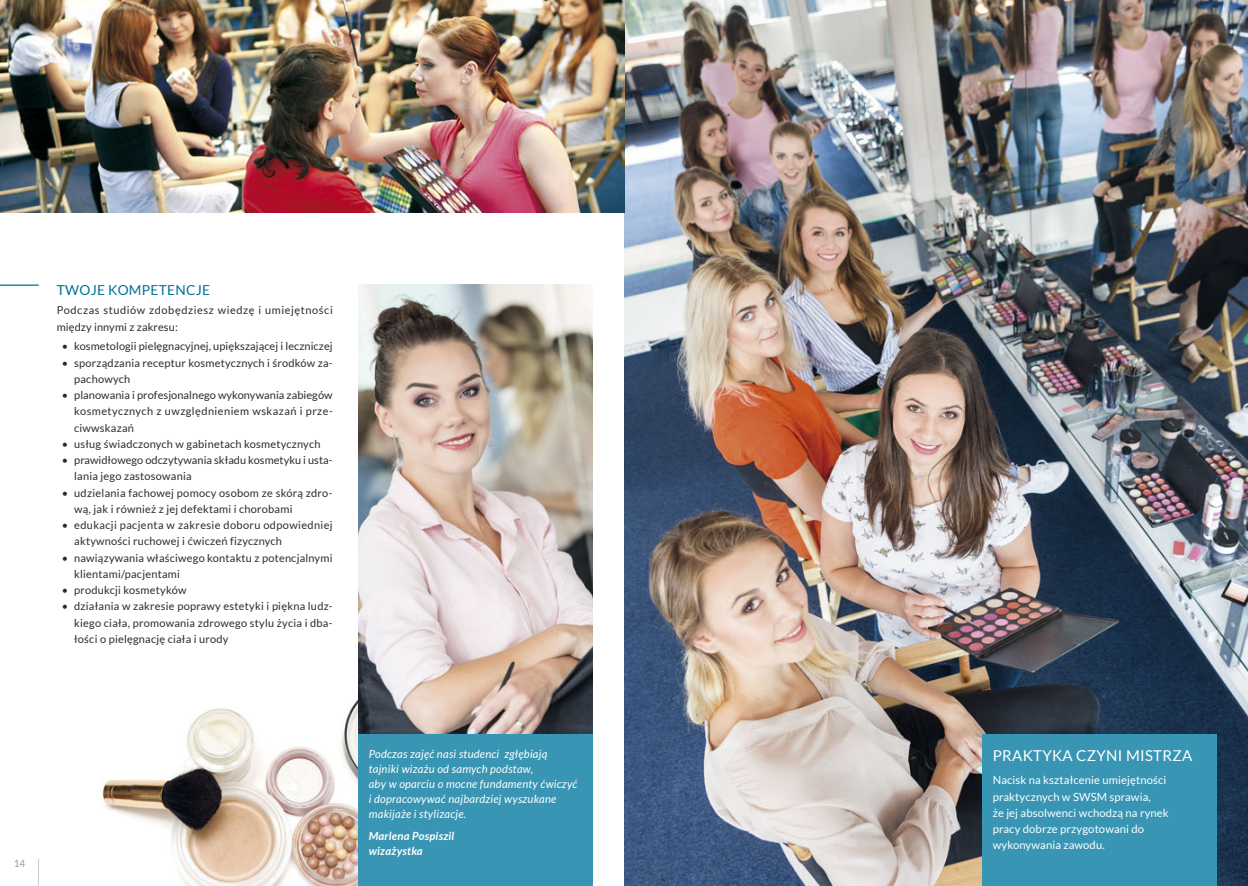
<style>
.page{position:relative;width:1248px;height:886px;background:#fff}
.page>*{position:absolute;margin:0;border:0;box-sizing:border-box;transform-origin:0 0}
.apla_TYTUŁ{font:15px "Lato";letter-spacing:.02em;color:#fff}
.nagłowek_akapitu{font:13.75px "Lato";letter-spacing:.02em;color:#007194}
.opinie{font:italic 11.25px/15px "Lato";letter-spacing:.02em;color:#fff}
.apla{font:11.25px/16.2px "Lato";letter-spacing:.01em;color:#fff}
.opinie_podpis{font:italic 700 11.25px/15px "Lato";letter-spacing:.02em;color:#fff}
.tekst_podstawowy_pun{font:11px/16.2px "Lato";letter-spacing:.02em;color:#2c2c2d}
.tekst_podstawowy{font:11px/16.2px "Lato";letter-spacing:.055em;color:#2c2c2d}
.t1{font:10px "Lato";color:#999a9c}
</style>
<div class="page">
<svg style="left:38px;top:859px;width:1px;height:27px"></svg>
<img style="left:624px;top:0;width:623px;height:886px">
<div style="left:981px;top:735px;width:234px;height:151px;background:#3895b3"></div>
<img style="left:102px;top:699px;width:256px;height:187px">
<img style="left:358px;top:284px;width:234px;height:451px">
<div style="left:358px;top:735px;width:234px;height:151px;background:#3895b3"></div>
<img style="left:0;top:0;width:624px;height:213px">
<hr style="left:0;top:284px;width:39px;height:2px;background:#007194">
<p class="nagłowek_akapitu" style="left:57px;top:282px;width:155px">TWOJE KOMPETENCJE</p>
<p class="tekst_podstawowy" style="left:57px;top:302px;width:277px">Podczas studiów zdobędziesz wiedzę i umiejętności między innymi z zakresu:</p>
<p class="tekst_podstawowy_pun" style="left:62px;top:338px;width:272px">• kosmetologii pielęgnacyjnej, upiększającej i leczniczej</p>
<p class="tekst_podstawowy_pun" style="left:74px;top:354px;width:260px;text-indent:-12px">• sporządzania receptur kosmetycznych i środków za&shy;pachowych</p>
<p class="tekst_podstawowy_pun" style="left:74px;top:387px;width:260px;text-align:justify;text-indent:-12px">• planowania i profesjonalnego wykonywania zabiegów kosmetycznych z uwzględnieniem wskazań i prze&shy;ciwwskazań</p>
<p class="tekst_podstawowy_pun" style="left:62px;top:436px;width:260px">• usług świadczonych w gabinetach kosmetycznych</p>
<p class="tekst_podstawowy_pun" style="left:74px;top:452px;width:260px;text-indent:-12px">• prawidłowego odczytywania składu kosmetyku i usta&shy;lania jego zastosowania</p>
<p class="tekst_podstawowy_pun" style="left:74px;top:484px;width:260px;text-indent:-12px">• udzielania fachowej pomocy osobom ze skórą zdro&shy;wą, jak i również z jej defektami i chorobami</p>
<p class="tekst_podstawowy_pun" style="left:74px;top:517px;width:260px;text-indent:-12px">• edukacji pacjenta w zakresie doboru odpowiedniej aktywności ruchowej i ćwiczeń fizycznych</p>
<p class="tekst_podstawowy_pun" style="left:74px;top:549px;width:260px;text-indent:-12px">• nawiązywania właściwego kontaktu z potencjalnymi klientami/pacjentami</p>
<p class="tekst_podstawowy_pun" style="left:62px;top:582px;width:126px">• produkcji kosmetyków</p>
<p class="tekst_podstawowy_pun" style="left:74px;top:598px;width:260px;text-align:justify;text-indent:-12px">• działania w zakresie poprawy estetyki i piękna ludz&shy;kiego ciała, promowania zdrowego stylu życia i dba&shy;łości o pielęgnację ciała i urody</p>
<p class="t1" style="left:14px;top:858px;width:13px">14</p>
<p class="opinie" style="left:369px;top:747px;width:210px">Podczas zajęć nasi studenci zgłębiają tajniki wizażu od samych podstaw,<br>aby w oparciu o mocne fundamenty ćwiczyć i dopracowywać najbardziej wyszukane makijaże i stylizacje.</p>
<p class="opinie_podpis" style="left:369px;top:829px;width:87px">Marlena Pospiszil wizażystka</p>
<p class="apla_TYTUŁ" style="left:992px;top:747px;width:201px">PRAKTYKA CZYNI MISTRZA</p>
<p class="apla" style="left:992px;top:772px;width:178px">Nacisk na kształcenie umiejętności praktycznych w SWSM sprawia,<br>że jej absolwenci wchodzą na rynek pracy dobrze przygotowani do wykonywania zawodu.</p>
</div>
